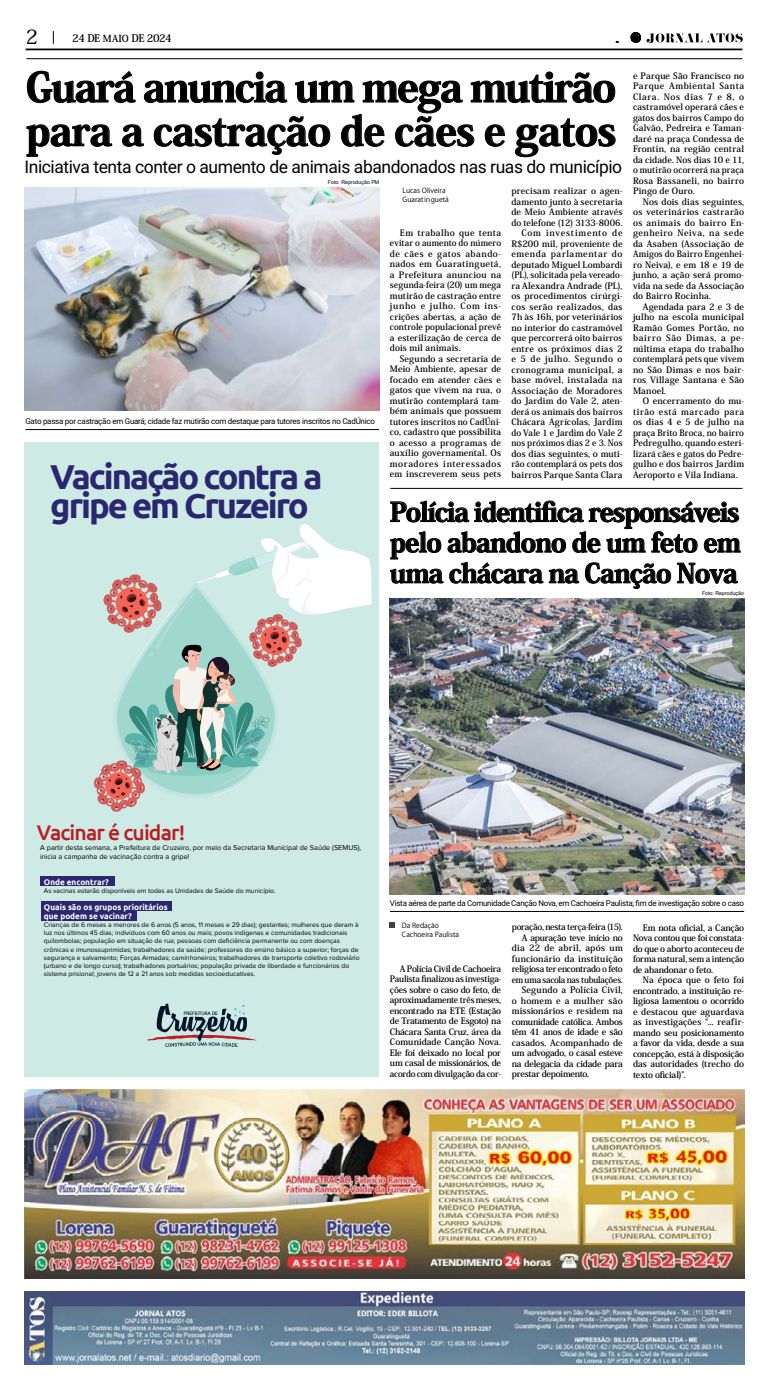
<style>
.page{position:relative;width:769px;height:1389px;background:#fff}
.page>*{position:absolute;margin:0;border:0;box-sizing:border-box;transform-origin:0 0}
.t1{font:800 40.25px/43.8px "Koz Min Pro";letter-spacing:-.03em;color:#000}
.t2{font:700 34.48px/29.4px "Ubuntu";letter-spacing:-.06em;color:#2a2770}
.t3{font:800 26.25px/30.6px "Koz Min Pro";letter-spacing:-.03em;color:#000;text-align:justify}
.t4{font:500 21.09px "Ubuntu";letter-spacing:-.04em;color:#ba1e24}
.t5{font:500 19.69px "Koz Min Pro";color:#000}
.t6{font:17.5px "Roboto";letter-spacing:-.025em;color:#000}
.t7{font:700 10.5px "Koz Min Pro";letter-spacing:-.04em;color:#000}
.t8{font:700 8.75px/10.5px "Koz Min Pro";letter-spacing:.015em;color:#000;text-align:justify}
.t9{font:700 8.75px "Koz Min Pro";letter-spacing:-.03em;color:#000}
.t10{font:700 8.75px "Koz Min Pro";letter-spacing:-.035em;color:#000}
.t11{font:700 8.75px "Koz Min Pro";letter-spacing:-.025em;color:#000;scale:.95 1}
.t12{font:700 8.75px "Koz Min Pro";letter-spacing:-.025em;color:#000}
.t13{font:700 8.75px "Koz Min Pro";letter-spacing:.04em;color:#000}
.t14{font:700 8.22px/8.9px "Ubuntu";color:#fff}
.t15{font:7.96px "Roboto";letter-spacing:-.03em;color:#000}
.t16{font:7.26px/8.8px "Proxima Nova";color:#000}
.t17{font:7px/8.8px "Koz Go Pro";color:#000}
.t18{font:6.83px/8.2px "Proxima Nova";color:#000}
.t19{font:5.25px "Arial";color:#000}
.s1{font-size:9.62px}
</style>
<div class="page">
<svg style="left:53px;top:31px;width:1px;height:13px"></svg>
<hr style="left:26px;top:49px;width:716px;height:1px;background:#000">
<hr style="left:26px;top:59px;width:716px;height:1px;background:#000">
<svg style="left:647px;top:33px;width:96px;height:10px"></svg>
<svg style="left:630px;top:32px;width:11px;height:11px"></svg>
<img style="left:25px;top:1090px;width:719px;height:189px">
<img style="left:25px;top:1292px;width:719px;height:72px">
<div style="left:25px;top:441px;width:354px;height:635px;background:#cdeae5"></div>
<svg style="left:147px;top:1004px;width:110px;height:43px"></svg>
<svg style="left:93px;top:524px;width:279px;height:288px"></svg>
<div style="left:41px;top:876px;width:74px;height:10px;background:#2a2770"></div>
<div style="left:41px;top:901px;width:130px;height:10px;background:#2a2770"></div>
<div style="left:41px;top:911px;width:96px;height:10px;background:#2a2770"></div>
<svg style="left:27px;top:71px;width:588px;height:86px"></svg>
<hr style="left:25px;top:429px;width:354px;height:1px;background:#000">
<img style="left:25px;top:187px;width:354px;height:224px">
<hr style="left:390px;top:488px;width:352px;height:1px;background:#000">
<svg style="left:390px;top:501px;width:350px;height:88px"></svg>
<svg style="left:390px;top:922px;width:5px;height:6px"></svg>
<hr style="left:390px;top:911px;width:354px;height:1px;background:#000">
<img style="left:390px;top:599px;width:354px;height:296px">
<h3 class="t5" style="left:26px;top:22px;width:14px">2</h3>
<p class="t7" style="left:72px;top:30px;width:101px">24 DE <span class="s1">MAIO</span> DE 2024</p>
<h1 class="t1" style="left:26px;top:63px;width:592px">Guará anuncia um mega mutirão para a castração de cães e gatos</h1>
<h3 class="t6" style="left:25px;top:154px;width:599px">Iniciativa tenta conter o aumento de animais abandonados nas ruas do município</h3>
<p class="t8" style="left:633px;top:70px;width:113px">e Parque São Francisco no Parque Ambiental Santa Clara. Nos dias 7 e 8, o castramóvel operará cães e gatos dos bairros Campo do Galvão, Pedreira e Taman&shy;daré na praça Condessa de Frontin, na região central da cidade. Nos dias 10 e 11, o mutirão ocorrerá na praça Rosa Bassaneli, no bairro Pingo de Ouro.</p>
<p class="t8" style="left:633px;top:196px;width:113px;text-indent:10px">Nos dois dias seguintes, os veterinários castrarão os animais do bairro En&shy;genheiro Neiva, na sede da Asaben (Associação de Amigos do Bairro Engenhei&shy;ro Neiva), e em 18 e 19 de junho, a ação será promo&shy;vida na sede da Associação do Bairro Rocinha.</p>
<p class="t8" style="left:633px;top:301px;width:113px;text-indent:10px">Agendada para 2 e 3 de julho na escola municipal Ramão Gomes Portão, no bairro São Dimas, a pe&shy;núltima etapa do trabalho contemplará pets que vivem no São Dimas e nos bair&shy;ros Village Santana e São Manoel.</p>
<p class="t8" style="left:633px;top:395px;width:113px;text-indent:10px">O encerramento do mu&shy;tirão está marcado para os dias 4 e 5 de julho na praça Brito Broca, no bairro Pedregulho, quando esteri&shy;lizará cães e gatos do Pedre&shy;gulho e dos bairros Jardim Aeroporto e Vila Indiana.</p>
<p class="t19" style="left:328px;top:178px;width:53px">Foto: Reprodução PM</p>
<p class="t8" style="left:511px;top:185px;width:113px;text-align:right">precisam realizar o agen&shy;damento junto à secretaria de Meio Ambiente através do telefone (12) 3133-8006.<br>Com investimento de<br>R$200 mil, proveniente de emenda parlamentar do deputado Miguel Lombardi (PL), solicitada pela vereado&shy;ra Alexandra Andrade (PL), os procedimentos cirúrgi&shy;cos serão realizados, das<br>7h às 16h, por veterinários no interior do castramóvel que percorrerá oito bairros entre os próximos dias 2 e 5 de julho. Segundo o cronograma municipal, a base móvel, instalada na<br>Associação de Moradores do Jardim do Vale 2, aten&shy;derá os animais dos bairros<br>Chácara Agrícolas, Jardim do Vale 1 e Jardim do Vale 2 nos próximos dias 2 e 3. Nos dos dias seguintes, o muti&shy;rão contemplará os pets dos bairros Parque Santa Clara</p>
<h3 class="t3" style="left:390px;top:495px;width:352px">Polícia identifica responsáveis pelo abandono de um feto em uma chácara na Canção Nova</h3>
<p class="t17" style="left:403px;top:186px;width:48px">Lucas Oliveira<br>Guaratinguetá</p>
<p class="t8" style="left:390px;top:227px;width:113px;text-indent:10px">Em trabalho que tenta evitar o aumento do número de cães e gatos abando&shy;nados em Guaratinguetá, a Prefeitura anunciou na segunda-feira (20) um mega mutirão de castração entre junho e julho. Com ins&shy;crições abertas, a ação de controle populacional prevê a esterilização de cerca de dois mil animais.</p>
<p class="t8" style="left:390px;top:353px;width:113px;text-indent:10px">Segundo a secretaria de Meio Ambiente, apesar de focado em atender cães e gatos que vivem na rua, o mutirão contemplará tam&shy;bém animais que possuem tutores inscritos no CadÚni&shy;co, cadastro que possibilita o acesso a programas de auxílio governamental. Os moradores interessados em inscreverem seus pets</p>
<p class="t15" style="left:25px;top:416px;width:351px">Gato passa por castração em Guará; cidade faz mutirão com destaque para tutores inscritos no CadÚnico</p>
<h2 class="t2" style="left:50px;top:461px;width:274px">Vacinação contra a gripe em Cruzeiro</h2>
<p class="t19" style="left:702px;top:589px;width:44px">Foto: Reprodução</p>
<h3 class="t4" style="left:37px;top:820px;width:150px">Vacinar é cuidar!</h3>
<p class="t14" style="left:44px;top:877px;width:67px">Onde encontrar?</p>
<p class="t18" style="left:44px;top:887px;width:233px">As vacinas estarão disponíveis em todas as Unidades de Saúde do município.</p>
<p class="t14" style="left:44px;top:902px;width:125px">Quais são os grupos prioritários que podem se vacinar?</p>
<p class="t18" style="left:44px;top:921px;width:317px">Crianças de 6 meses a menores de 6 anos (5 anos, 11 meses e 29 dias); gestantes; mulheres que deram à luz nos últimos 45 dias; indivíduos com 60 anos ou mais; povos indígenas e comunidades tradicionais quilombolas; população em situação de rua; pessoas com deficiência permanente ou com doenças crônicas e imunossuprimidas; trabalhadores da saúde; professores do ensino básico a superior; forças de segurança e salvamento; Forças Armadas; caminhoneiros; trabalhadores de transporte coletivo rodoviário (urbano e de longo curso); trabalhadores portuários; população privada de liberdade e funcionários do sistema prisional; jovens de 12 a 21 anos sob medidas socioeducativas.</p>
<p class="t16" style="left:40px;top:844px;width:322px">A partir desta semana, a Prefeitura de Cruzeiro, por meio da Secretaria Municipal de Saúde (SEMUS), inicia a campanha de vacinação contra a gripe!</p>
<p class="t15" style="left:390px;top:898px;width:356px">Vista aérea de parte da Comunidade Canção Nova, em Cachoeira Paulista; fim de investigação sobre o caso</p>
<p class="t8" style="left:633px;top:922px;width:113px;text-indent:10px">Em nota oficial, a Canção Nova contou que foi constata&shy;do que o aborto aconteceu de forma natural, sem a intenção de abandonar o feto.</p>
<p class="t8" style="left:633px;top:974px;width:113px;text-indent:10px">Na época que o feto foi encontrado, a instituição re&shy;ligiosa lamentou o ocorrido e destacou que aguardava as investigações “... reafir&shy;mando seu posicionamento a favor da vida, desde a sua concepção, está à disposição das autoridades (trecho do texto oficial)”.</p>
<p class="t17" style="left:402px;top:921px;width:59px">Da Redação<br>Cachoeira Paulista</p>
<p class="t9" style="left:512px;top:921px;width:113px">poração, nesta terça-feira (15).</p>
<p class="t10" style="left:522px;top:931px;width:103px">A apuração teve início no</p>
<p class="t13" style="left:512px;top:942px;width:113px">dia 22 de abril, após um</p>
<p class="t8" style="left:512px;top:953px;width:113px">funcionário da instituição</p>
<p class="t10" style="left:512px;top:963px;width:113px">religiosa ter encontrado o feto</p>
<p class="t11" style="left:512px;top:973px;width:118px">em uma sacola nas tubulações.</p>
<p class="t8" style="left:522px;top:985px;width:103px">Segundo a Polícia Civil,</p>
<p class="t8" style="left:512px;top:995px;width:113px">o homem e a mulher são</p>
<p class="t8" style="left:512px;top:1006px;width:113px">missionários e residem na</p>
<p class="t9" style="left:512px;top:1015px;width:113px">comunidade católica. Ambos</p>
<p class="t9" style="left:512px;top:1026px;width:113px">têm 41 anos de idade e são</p>
<p class="t8" style="left:512px;top:1037px;width:113px">casados. Acompanhado de</p>
<p class="t9" style="left:512px;top:1047px;width:113px">um advogado, o casal esteve</p>
<p class="t12" style="left:512px;top:1057px;width:113px">na delegacia da cidade para</p>
<p class="t9" style="left:512px;top:1068px;width:79px">prestar depoimento.</p>
<p class="t8" style="left:390px;top:963px;width:113px;text-indent:10px">A Polícia Civil de Cachoeira Paulista finalizou as investiga&shy;ções sobre o caso do feto, de aproximadamente três meses, encontrado na ETE (Estação de Tratamento de Esgoto) na Chácara Santa Cruz, área da Comunidade Canção Nova.<br>Ele foi deixado no local por um casal de missionários, de acordo com divulgação da cor-</p>
</div>
